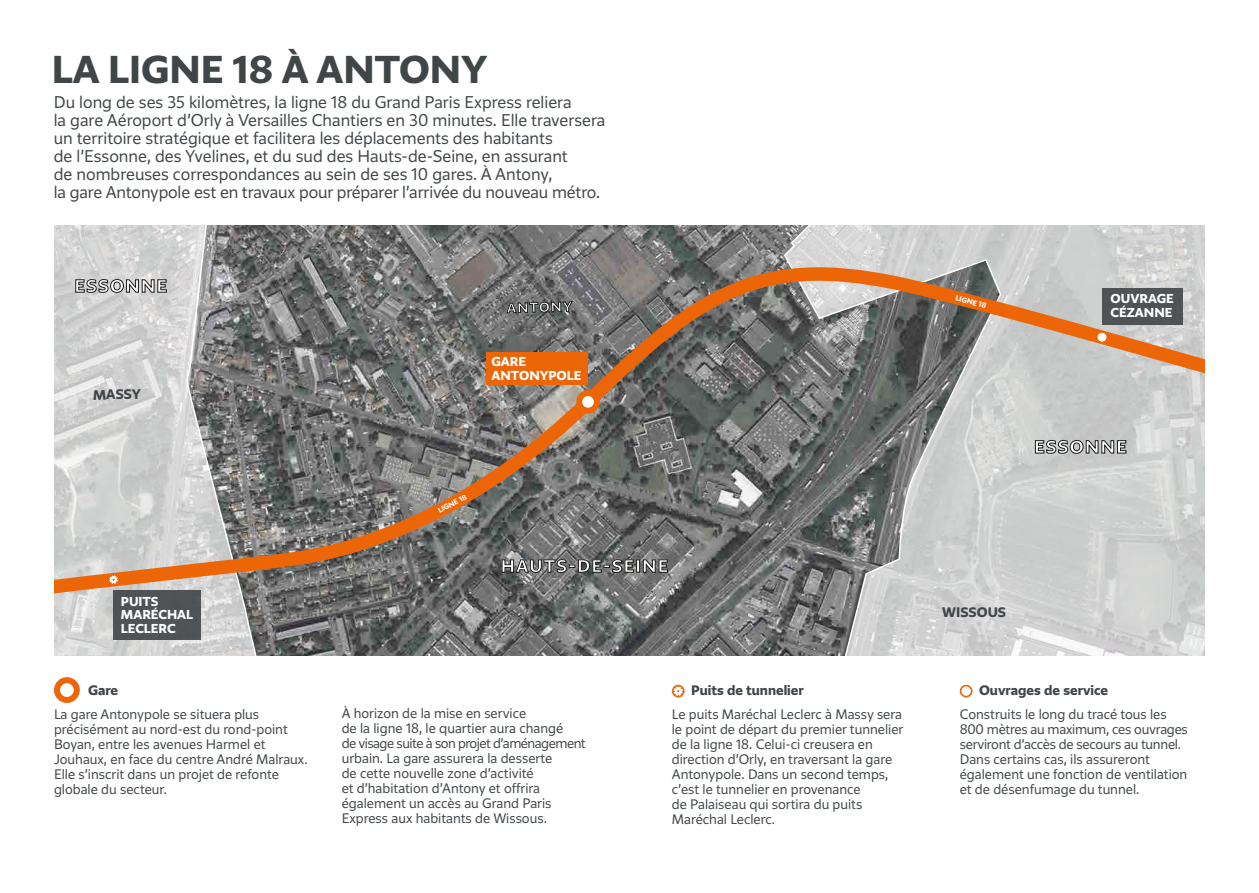
<style>
.page{position:relative;width:1259px;height:893px;background:#fff}
.page>*{position:absolute;margin:0;border:0;box-sizing:border-box;transform-origin:0 0}
.t1{font:700 36px "Grand Paris";color:#404548}
.t2{font:700 16.5px "Grand Paris";letter-spacing:.075em;color:#fff}
.t3{font:300 15.75px/18px "Grand Paris";color:#404548}
.t4{font:300 12.75px/15px "Grand Paris";color:#404548}
.t5{font:700 12.75px "Grand Paris";color:#404548}
.t6{font:700 12.75px "Grand Paris";color:#fff}
.t7{font:700 12px/13.5px "Grand Paris";color:#fff}
.t8{font:700 6.9px "Grand Paris";color:#fff}
</style>
<div class="page">
<svg style="left:313px;top:225px;width:892px;height:430px;background:#9b9c9c"></svg>
<svg style="left:54px;top:225px;width:259px;height:430px;background:#b1b1b1"></svg>
<svg style="left:54px;top:255px;width:1151px;height:357px;background:#99948f"></svg>
<svg style="left:1096px;top:331px;width:11px;height:12px"></svg>
<div style="left:1097px;top:333px;width:9px;height:8px;background:#fff;border-radius:50%"></div>
<div style="left:576px;top:390px;width:24px;height:24px;background:#ec6608;border-radius:50%"></div>
<div style="left:582px;top:396px;width:12px;height:12px;background:#fff;border-radius:50%"></div>
<div style="left:485px;top:353px;width:102px;height:32px;background:#ec6608"></div>
<div style="left:1102px;top:288px;width:80px;height:37px;background:#4e5355"></div>
<div style="left:113px;top:590px;width:87px;height:50px;background:#4e5356"></div>
<svg style="left:108px;top:574px;width:11px;height:11px"></svg>
<svg style="left:75px;top:279px;width:92px;height:14px"></svg>
<svg style="left:1034px;top:440px;width:92px;height:14px"></svg>
<svg style="left:501px;top:559px;width:133px;height:14px;background:#595a59"></svg>
<div style="left:636px;top:559px;width:4px;height:14px;border:1px solid #1d1d1b"></div>
<svg style="left:643px;top:559px;width:25px;height:14px"></svg>
<svg style="left:506px;top:301px;width:67px;height:13px"></svg>
<svg style="left:672px;top:685px;width:12px;height:12px"></svg>
<div style="left:54px;top:677px;width:26px;height:26px;border:6px solid #ec6608;border-radius:50%"></div>
<svg style="left:959px;top:685px;width:13px;height:12px"></svg>
<h1 class="t1" style="left:52px;top:45px;width:437px">LA LIGNE 18 À ANTONY</h1>
<p class="t3" style="left:54px;top:93px;width:553px">Du long de ses 35 kilomètres, la ligne 18 du Grand Paris Express reliera<br>la gare Aéroport d’Orly à Versailles Chantiers en 30 minutes. Elle traversera un territoire stratégique et facilitera les déplacements des habitants<br>de l’Essonne, des Yvelines, et du sud des Hauts-de-Seine, en assurant<br>de nombreuses correspondances au sein de ses 10 gares. À Antony,<br>la gare Antonypole est en travaux pour préparer l’arrivée du nouveau métro.</p>
<p class="t2" style="left:74px;top:275px;width:94px">ESSONNE</p>
<p class="t5" style="left:93px;top:386px;width:50px;rotate:-1deg">MASSY</p>
<p class="t7" style="left:121px;top:594px;width:74px">PUITS<br>MARÉCHAL<br>LECLERC</p>
<p class="t6" style="left:506px;top:299px;width:67px;rotate:-1deg">ANTONY</p>
<p class="t7" style="left:491px;top:355px;width:91px">GARE<br>ANTONYPOLE</p>
<p class="t8" style="left:436px;top:507px;width:33px;rotate:-28deg">LIGNE 18</p>
<p class="t2" style="left:501px;top:555px;width:169px">HAUTS-DE-SEINE</p>
<p class="t5" style="left:88px;top:682px;width:32px">Gare</p>
<p class="t4" style="left:54px;top:706px;width:255px">La gare Antonypole se situera plus précisément au nord-est du rond-point Boyan, entre les avenues Harmel et Jouhaux, en face du centre André Malraux.<br>Elle s’inscrit dans un projet de refonte globale du secteur.</p>
<p class="t4" style="left:342px;top:705px;width:245px">À horizon de la mise en service<br>de la ligne 18, le quartier aura changé<br>de visage suite à son projet d’aménagement urbain. La gare assurera la desserte<br>de cette nouvelle zone d’activité<br>et d’habitation d’Antony et offrira également un accès au Grand Paris Express aux habitants de Wissous.</p>
<p class="t5" style="left:691px;top:682px;width:114px">Puits de tunnelier</p>
<p class="t4" style="left:672px;top:706px;width:233px">Le puits Maréchal Leclerc à Massy sera le point de départ du premier tunnelier de la ligne 18. Celui-ci creusera en direction d’Orly, en traversant la gare Antonypole. Dans un second temps, c’est le tunnelier en provenance<br>de Palaiseau qui sortira du puits Maréchal Leclerc.</p>
<p class="t8" style="left:957px;top:293px;width:33px;rotate:14deg">LIGNE 18</p>
<p class="t7" style="left:1110px;top:292px;width:65px">OUVRAGE<br>CÉZANNE</p>
<p class="t2" style="left:1034px;top:436px;width:94px">ESSONNE</p>
<p class="t5" style="left:942px;top:604px;width:65px">WISSOUS</p>
<p class="t5" style="left:979px;top:682px;width:131px">Ouvrages de service</p>
<p class="t4" style="left:959px;top:706px;width:230px">Construits le long du tracé tous les 800 mètres au maximum, ces ouvrages serviront d’accès de secours au tunnel.<br>Dans certains cas, ils assureront également une fonction de ventilation et de désenfumage du tunnel.</p>
</div>
